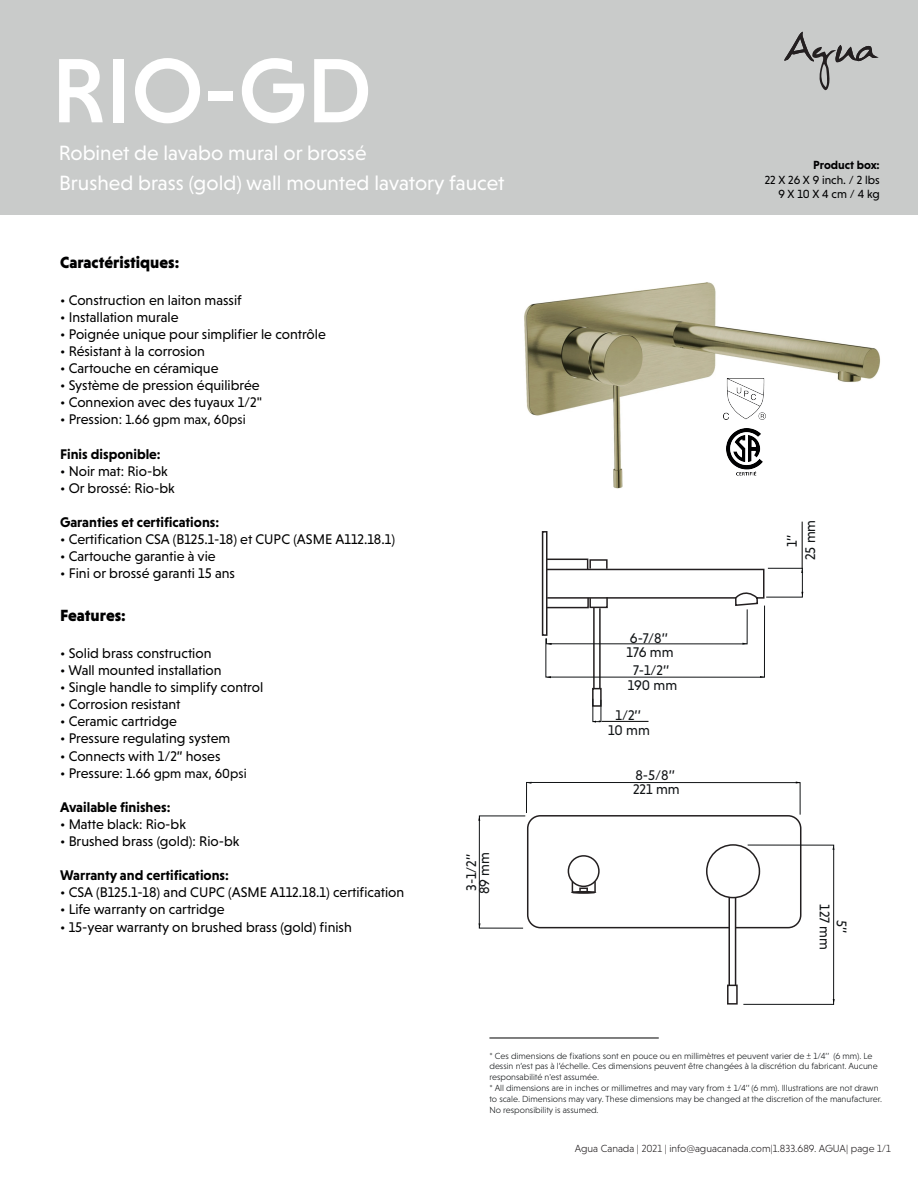
<style>
.page{position:relative;width:918px;height:1188px;background:#fff}
.page>*{position:absolute;margin:0;border:0;box-sizing:border-box;transform-origin:0 0}
.t1{font:500 93px "Niveau Grotesk";color:#fff}
.t2{font:21px/30.5px "Niveau Grotesk";color:#fff}
.t3{font:900 16.5px "Niveau Grotesk";color:#000001}
.t4{font:14.25px "Niveau Grotesk";color:#000001}
.t5{font:700 14.25px "Niveau Grotesk";color:#000001}
.t6{font:14.25px/14.4px "Niveau Grotesk";color:#111416;text-align:center}
.t7{font:13.5px "Niveau Grotesk";color:#000001}
.t8{font:12px/14.4px "Niveau Grotesk";color:#000001;text-align:right}
.t9{font:700 12px "Niveau Grotesk";color:#000001}
.t10{font:300 10.5px "Niveau Grotesk";color:#231f20}
.t11{font:300 9px/10.8px "Niveau Grotesk";color:#111416}
.s1{font-size:14.25px}
</style>
<div class="page">
<div style="left:0;top:0;width:918px;height:214px;background:#c9cbca"></div>
<svg style="left:784px;top:32px;width:95px;height:58px"></svg>
<hr style="left:489px;top:1038px;width:170px;height:1px;background:#000001">
<img style="left:524px;top:282px;width:356px;height:134px">
<div style="left:542px;top:531px;width:6px;height:105px;border:2px solid #231f20"></div>
<hr style="left:593px;top:608px;width:2px;height:80px;background:#231f20">
<hr style="left:599px;top:608px;width:2px;height:81px;background:#231f20">
<div style="left:592px;top:688px;width:10px;height:19px;border:2px solid #231f20"></div>
<svg style="left:545px;top:373px;width:220px;height:185px"></svg>
<svg style="left:478px;top:782px;width:357px;height:223px"></svg>
<svg style="left:545px;top:558px;width:258px;height:120px"></svg>
<svg style="left:592px;top:698px;width:10px;height:25px"></svg>
<img style="left:723px;top:378px;width:43px;height:42px">
<img style="left:726px;top:429px;width:37px;height:49px">
<h1 class="t1" style="left:51px;top:38px;width:322px">RIO-GD</h1>
<h2 class="t2" style="left:59px;top:137px;width:447px">Robinet de lavabo mural or brossé<br>Brushed brass (gold) wall mounted lavatory faucet</h2>
<p class="t3" style="left:60px;top:253px;width:121px">Caractéristiques:</p>
<p class="t4" style="left:60px;top:292px;width:183px">• Construction en laiton massif</p>
<p class="t4" style="left:60px;top:309px;width:120px">• Installation murale</p>
<p class="t4" style="left:60px;top:326px;width:267px">• Poignée unique pour simplifier le contrôle</p>
<p class="t4" style="left:60px;top:343px;width:146px">• Résistant à la corrosion</p>
<p class="t4" style="left:60px;top:360px;width:160px">• Cartouche en céramique</p>
<p class="t4" style="left:60px;top:377px;width:201px">• Système de pression équilibrée</p>
<p class="t4" style="left:60px;top:394px;width:204px">• Connexion avec des tuyaux 1/2"</p>
<p class="t7" style="left:60px;top:412px;width:187px"><span class="s1">• Pression:</span> 1.66 gpm max, 60psi</p>
<p class="t5" style="left:60px;top:446px;width:102px">Finis disponible:</p>
<p class="t4" style="left:60px;top:463px;width:109px">• Noir mat: Rio-bk</p>
<p class="t4" style="left:60px;top:480px;width:116px">• Or brossé: Rio-bk</p>
<p class="t5" style="left:60px;top:514px;width:161px">Garanties et certifications:</p>
<p class="t4" style="left:60px;top:531px;width:336px">• Certification CSA (B125.1-18) et CUPC (ASME A112.18.1)</p>
<p class="t4" style="left:60px;top:548px;width:157px">• Cartouche garantie à vie</p>
<p class="t4" style="left:60px;top:565px;width:176px">• Fini or brossé garanti 15 ans</p>
<p class="t3" style="left:60px;top:606px;width:67px">Features:</p>
<p class="t4" style="left:60px;top:645px;width:153px">• Solid brass construction</p>
<p class="t4" style="left:60px;top:662px;width:163px">• Wall mounted installation</p>
<p class="t4" style="left:60px;top:679px;width:205px">• Single handle to simplify control</p>
<p class="t4" style="left:60px;top:696px;width:122px">• Corrosion resistant</p>
<p class="t4" style="left:60px;top:713px;width:118px">• Ceramic cartridge</p>
<p class="t4" style="left:60px;top:731px;width:172px">• Pressure regulating system</p>
<p class="t4" style="left:60px;top:748px;width:162px">• Connects with 1/2” hoses</p>
<p class="t7" style="left:60px;top:765px;width:188px"><span class="s1">• Pressure:</span> 1.66 gpm max, 60psi</p>
<p class="t5" style="left:60px;top:799px;width:112px">Available finishes:</p>
<p class="t4" style="left:60px;top:816px;width:127px">• Matte black: Rio-bk</p>
<p class="t4" style="left:60px;top:833px;width:181px">• Brushed brass (gold): Rio-bk</p>
<p class="t5" style="left:60px;top:867px;width:170px">Warranty and certifications:</p>
<p class="t4" style="left:60px;top:884px;width:346px">• CSA (B125.1-18) and CUPC (ASME A112.18.1) certification</p>
<p class="t4" style="left:60px;top:902px;width:166px">• Life warranty on cartridge</p>
<p class="t4" style="left:60px;top:919px;width:293px">• 15-year warranty on brushed brass (gold) finish</p>
<p class="t6" style="left:465px;top:894px;width:44px;line-height:13.2px;text-align:left;rotate:-90deg">3-1/2’’<br>89 mm</p>
<p class="t9" style="left:813px;top:158px;width:68px">Product box:</p>
<p class="t8" style="left:765px;top:172px;width:117px">22 X 26 X 9 inch. / 2 lbs<br>9 X 10 X 4 cm / 4 kg</p>
<p class="t6" style="left:627px;top:630px;width:48px;text-align:left">6-7/8’’<br>176 mm</p>
<p class="t6" style="left:628px;top:663px;width:51px">7-1/2’’<br>190 mm</p>
<p class="t6" style="left:608px;top:708px;width:43px">1/2’’<br>10 mm</p>
<p class="t6" style="left:633px;top:768px;width:48px;text-align:left">8-5/8’’<br>221 mm</p>
<p class="t6" style="left:783px;top:560px;width:42px;line-height:18.3px;rotate:-90deg">1’’<br>25 mm</p>
<p class="t6" style="left:850px;top:904px;width:47px;line-height:17.1px;rotate:90deg">5’’<br>127 mm</p>
<p class="t11" style="left:489px;top:1050px;width:394px">* Ces dimensions de fixations sont en pouce ou en millimètres et peuvent varier de ± 1/4’’ (6 mm). Le dessin n’est pas à l’échelle. Ces dimensions peuvent être changées à la discrétion du fabricant. Aucune responsabilité n'est assumée.<br>* All dimensions are in inches or millimetres and may vary from ± 1/4’’ (6 mm). Illustrations are not drawn to scale. Dimensions may vary. These dimensions may be changed at the discretion of the manufacturer.<br>No responsibility is assumed.</p>
<p class="t10" style="left:575px;top:1143px;width:317px">Agua Canada | 2021 | info@aguacanada.com|1.833.689. AGUA| page 1/1</p>
</div>
